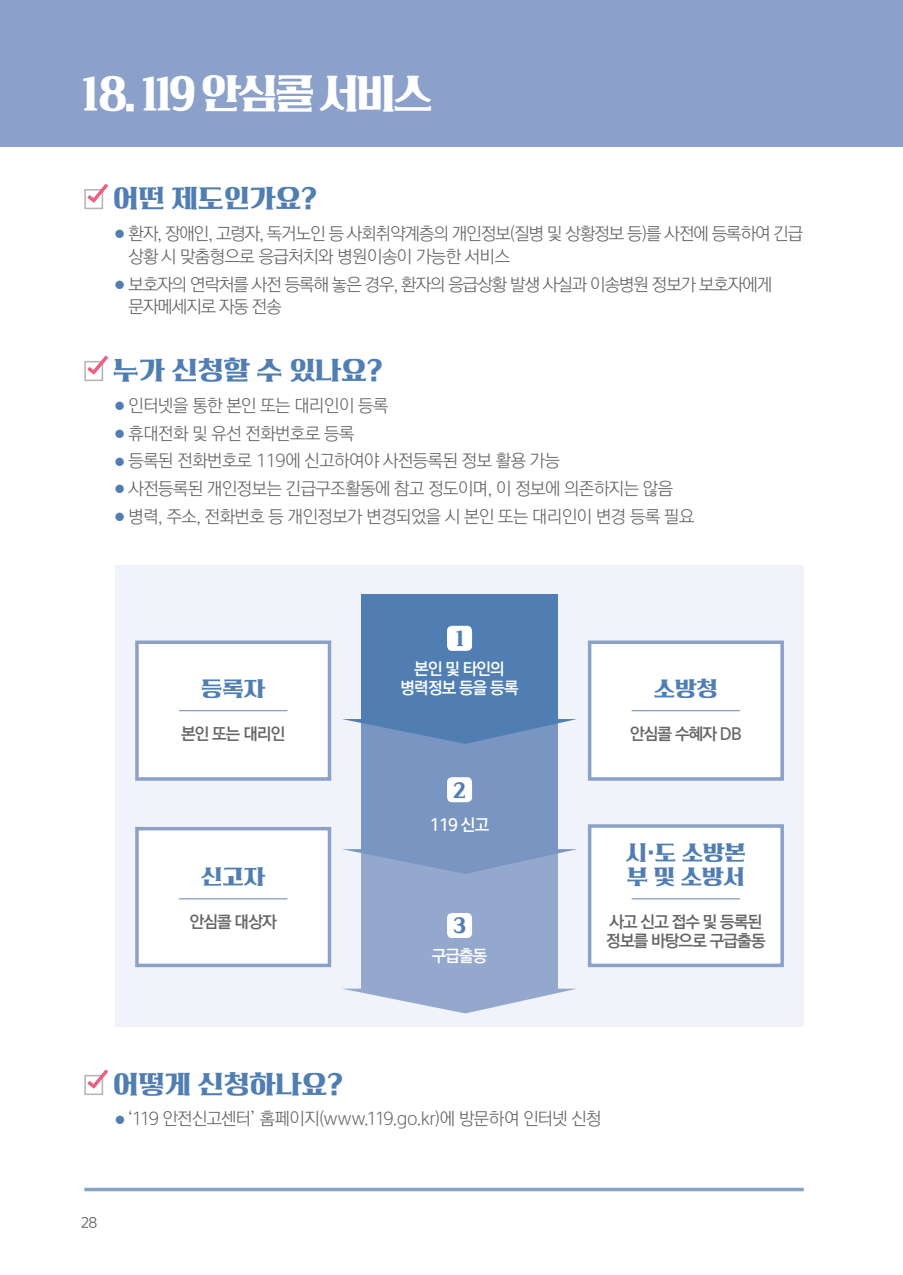
<style>
.page{position:relative;width:903px;height:1275px;background:#fff}
.page>*{position:absolute;margin:0;border:0;box-sizing:border-box;transform-origin:0 0}
.t1{font:39.38px "Rix Athene R";letter-spacing:-.075em;color:#fff}
.t2{font:24.5px "Rix Athene R";color:#507eb3}
.t3{font:20.12px/24.2px "Rix Athene R";color:#507eb3}
.t4{font:18.03px "Rix Athene R";color:#507eb3}
.t5{font:17.5px "Rix Sin Go SEL";letter-spacing:-.025em;color:#666565;scale:.95 1}
.t6{font:17.5px/22.8px "Rix Sin Go SEL";letter-spacing:-.05em;color:#666565;scale:.95 1}
.t7{font:16.62px/19.2px "Rix Sin Go SEB";letter-spacing:-.05em;color:#666565;scale:.95 1}
.t8{font:16.62px/19.2px "Rix Sin Go SEB";letter-spacing:-.05em;color:#fff;text-align:center;scale:.95 1}
.t9{font:14px "Rix Sin Go SER";color:#595857;scale:.95 1}
.s1{font-family:"Rix Sin Go SEB";font-size:10.5px;color:#507eb3}
</style>
<div class="page">
<div style="left:0;top:0;width:903px;height:146px;background:#8ba1c9"></div>
<div style="left:84px;top:189px;width:19px;height:20px;border:2px solid #b5b5b6"></div>
<svg style="left:84px;top:183px;width:25px;height:22px"></svg>
<div style="left:84px;top:1075px;width:19px;height:20px;border:2px solid #b5b5b6"></div>
<svg style="left:84px;top:1069px;width:25px;height:22px"></svg>
<div style="left:84px;top:361px;width:19px;height:20px;border:2px solid #b5b5b6"></div>
<svg style="left:84px;top:355px;width:25px;height:22px"></svg>
<div style="left:115px;top:565px;width:688px;height:461px;background:#f0f3f9"></div>
<div style="left:361px;top:852px;width:197px;height:139px;background:#94a8cd"></div>
<svg style="left:344px;top:989px;width:231px;height:24px"></svg>
<div style="left:447px;top:913px;width:25px;height:25px;background:#fff;border-radius:5px"></div>
<svg style="left:342px;top:849px;width:235px;height:25px"></svg>
<div style="left:361px;top:721px;width:197px;height:131px;background:#7995c2"></div>
<div style="left:447px;top:777px;width:25px;height:25px;background:#fff;border-radius:5px"></div>
<svg style="left:342px;top:719px;width:235px;height:25px"></svg>
<div style="left:361px;top:594px;width:197px;height:129px;background:#507eb3"></div>
<div style="left:447px;top:626px;width:25px;height:25px;background:#fff;border-radius:5px"></div>
<div style="left:588px;top:640px;width:196px;height:141px;background:#fff;border:4px solid #8ba1c9"></div>
<hr style="left:632px;top:710px;width:108px;height:1px;background:#8ba1c9">
<div style="left:588px;top:824px;width:196px;height:143px;background:#fff;border:4px solid #8ba1c9"></div>
<hr style="left:632px;top:898px;width:108px;height:1px;background:#8ba1c9">
<div style="left:135px;top:640px;width:196px;height:141px;background:#fff;border:4px solid #8ba1c9"></div>
<hr style="left:179px;top:710px;width:108px;height:1px;background:#8ba1c9">
<div style="left:135px;top:827px;width:196px;height:140px;background:#fff;border:4px solid #8ba1c9"></div>
<hr style="left:179px;top:898px;width:108px;height:1px;background:#8ba1c9">
<hr style="left:84px;top:1188px;width:720px;height:3px;background:#8ba1c9">
<h1 class="t1" style="left:81px;top:72px;width:353px">18. 119 안심콜 서비스</h1>
<h2 class="t2" style="left:113px;top:185px;width:205px">어떤 제도인가요?</h2>
<p class="t6" style="left:129px;top:223px;width:712px;text-indent:-13px"><span class="s1">●</span> 환자, 장애인, 고령자, 독거노인 등 사회취약계층의 개인정보(질병 및 상황정보 등)를 사전에 등록하여 긴급 상황 시 맞춤형으로 응급처치와 병원이송이 가능한 서비스</p>
<p class="t6" style="left:129px;top:273px;width:679px;text-indent:-13px"><span class="s1">●</span> 보호자의 연락처를 사전 등록해 놓은 경우, 환자의 응급상황 발생 사실과 이송병원 정보가 보호자에게 문자메세지로 자동 전송</p>
<h2 class="t2" style="left:113px;top:357px;width:271px">누가 신청할 수 있나요?</h2>
<p class="t5" style="left:115px;top:395px;width:289px"><span class="s1">●</span> 인터넷을 통한 본인 또는 대리인이 등록</p>
<p class="t5" style="left:115px;top:422px;width:253px"><span class="s1">●</span> 휴대전화 및 유선 전화번호로 등록</p>
<p class="t5" style="left:115px;top:450px;width:470px"><span class="s1">●</span> 등록된 전화번호로 119에 신고하여야 사전등록된 정보 활용 가능</p>
<p class="t5" style="left:115px;top:478px;width:589px"><span class="s1">●</span> 사전등록된 개인정보는 긴급구조활동에 참고 정도이며, 이 정보에 의존하지는 않음</p>
<p class="t5" style="left:115px;top:506px;width:611px"><span class="s1">●</span> 병력, 주소, 전화번호 등 개인정보가 변경되었을 시 본인 또는 대리인이 변경 등록 필요</p>
<p class="t3" style="left:201px;top:678px;width:65px">등록자</p>
<p class="t7" style="left:181px;top:724px;width:111px">본인 또는 대리인</p>
<p class="t3" style="left:201px;top:867px;width:65px">신고자</p>
<p class="t7" style="left:190px;top:913px;width:93px">안심콜 대상자</p>
<h2 class="t2" style="left:113px;top:1071px;width:231px">어떻게 신청하나요?</h2>
<p class="t4" style="left:456px;top:628px;width:10px">1</p>
<p class="t8" style="left:400px;top:659px;width:126px">본인 및 타인의 병력정보 등을 등록</p>
<p class="t4" style="left:453px;top:780px;width:14px">2</p>
<p class="t8" style="left:430px;top:816px;width:64px">119 신고</p>
<p class="t4" style="left:453px;top:916px;width:15px">3</p>
<p class="t8" style="left:432px;top:947px;width:60px">구급출동</p>
<p class="t3" style="left:654px;top:678px;width:65px">소방청</p>
<p class="t7" style="left:630px;top:724px;width:119px">안심콜 수혜자 DB</p>
<p class="t3" style="left:626px;top:842px;width:121px">시·도 소방본 부 및 소방서</p>
<p class="t7" style="left:606px;top:913px;width:169px">사고 신고 접수 및 등록된 정보를 바탕으로 구급출동</p>
<p class="t5" style="left:116px;top:1108px;width:513px"><span class="s1">●</span> ‘119 안전신고센터’ 홈페이지(www.119.go.kr)에 방문하여 인터넷 신청</p>
<p class="t9" style="left:81px;top:1214px;width:18px">28</p>
</div>
